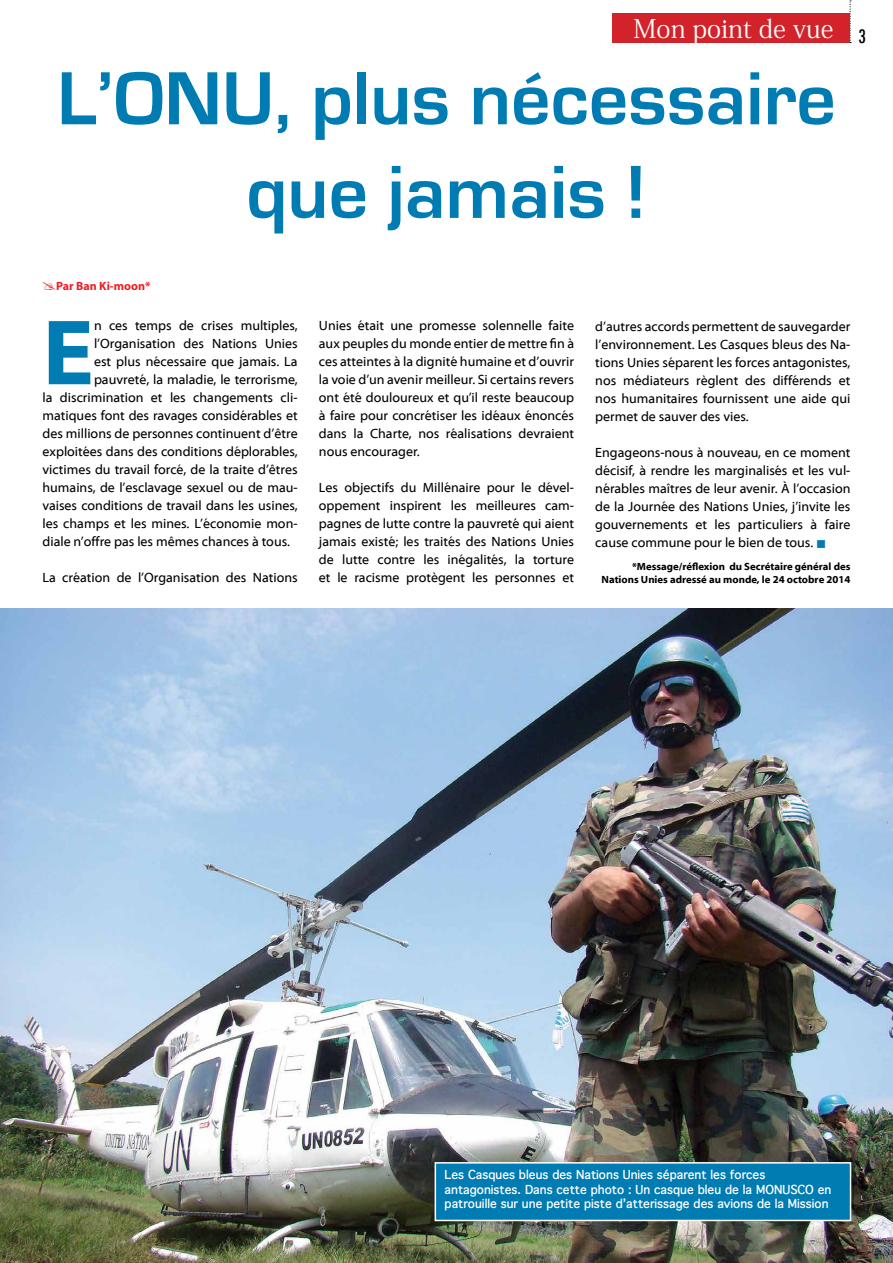
<style>
.page{position:relative;width:893px;height:1263px;background:#fff}
.page>*{position:absolute;margin:0;border:0;box-sizing:border-box;transform-origin:0 0}
.t1{font:700 93.6px "Myriad Web Pro";color:#007cb2}
.t2{font:700 78px/93.6px "Eurostile";color:#007cb2;text-align:center}
.t3{font:25.5px "Koz Min Pro";color:#fff}
.t4{font:500 condensed 18px "Futura";color:#000}
.t5{font:13.5px/18px "Myriad Web Pro";color:#000;text-align:justify}
.t6{font:700 12px/14.4px "Thonburi";letter-spacing:-.01em;color:#fff}
.t7{font:700 12px "Myriad Pro";color:#ed1d24}
.t8{font:700 10.5px/13.5px "Myriad Web Pro";color:#000;text-align:right}
.s1{color:#007cb2}
</style>
<div class="page">
<svg style="left:849px;top:0;width:2px;height:43px"></svg>
<div style="left:612px;top:13px;width:237px;height:30px;background:#d2232a"></div>
<img style="left:0;top:609px;width:893px;height:654px">
<div style="left:435px;top:1163px;width:415px;height:57px;background:#007cb2"></div>
<div style="left:435px;top:1162px;width:416px;height:59px;border:2px solid #fff"></div>
<h3 class="t3" style="left:634px;top:11px;width:202px">Mon point de vue</h3>
<h2 class="t2" style="left:57px;top:53px;width:780px">L’ONU, plus nécessaire que jamais !</h2>
<h3 class="t4" style="left:858px;top:25px;width:9px">3</h3>
<p class="t7" style="left:56px;top:278px;width:96px">Par Ban Ki-moon*</p>
<h1 class="t1" style="left:43px;top:302px;width:53px">E</h1>
<p class="t5" style="left:94px;top:317px;width:205px">n ces temps de crises multiples,</p>
<p class="t5" style="left:94px;top:335px;width:205px">l’Organisation des Nations Unies</p>
<p class="t5" style="left:94px;top:353px;width:205px">est plus nécessaire que jamais. La</p>
<p class="t5" style="left:94px;top:371px;width:205px">pauvreté, la maladie, le terrorisme,</p>
<p class="t5" style="left:43px;top:389px;width:257px">la discrimination et les changements cli-</p>
<p class="t5" style="left:43px;top:407px;width:257px">matiques font des ravages considérables et</p>
<p class="t5" style="left:43px;top:425px;width:257px">des millions de personnes continuent d’être</p>
<p class="t5" style="left:43px;top:443px;width:257px">exploitées dans des conditions déplorables,</p>
<p class="t5" style="left:43px;top:461px;width:257px">victimes du travail forcé, de la traite d’êtres</p>
<p class="t5" style="left:43px;top:479px;width:257px">humains, de l’esclavage sexuel ou de mau-</p>
<p class="t5" style="left:43px;top:497px;width:257px">vaises conditions de travail dans les usines,</p>
<p class="t5" style="left:43px;top:515px;width:257px">les champs et les mines. L’économie mon-</p>
<p class="t5" style="left:43px;top:533px;width:249px">diale n’offre pas les mêmes chances à tous.</p>
<p class="t5" style="left:43px;top:569px;width:257px">La création de l’Organisation des Nations</p>
<p class="t5" style="left:319px;top:317px;width:257px">Unies était une promesse solennelle faite aux peuples du monde entier de mettre fin à ces atteintes à la dignité humaine et d’ouvrir la voie d’un avenir meilleur. Si certains revers ont été douloureux et qu’il reste beaucoup à faire pour concrétiser les idéaux énoncés dans la Charte, nos réalisations devraient nous encourager.</p>
<p class="t5" style="left:319px;top:479px;width:257px">Les objectifs du Millénaire pour le dével&shy;oppement inspirent les meilleures cam&shy;pagnes de lutte contre la pauvreté qui aient jamais existé; les traités des Nations Unies de lutte contre les inégalités, la torture et le racisme protègent les personnes et</p>
<p class="t5" style="left:595px;top:318px;width:257px">d’autres accords permettent de sauvegarder l’environnement. Les Casques bleus des Na&shy;tions Unies séparent les forces antagonistes, nos médiateurs règlent des différends et nos humanitaires fournissent une aide qui permet de sauver des vies.</p>
<p class="t5" style="left:595px;top:444px;width:257px">Engageons-nous à nouveau, en ce moment décisif, à rendre les marginalisés et les vul&shy;nérables maîtres de leur avenir. À l’occasion de la Journée des Nations Unies, j’invite les gouvernements et les particuliers à faire cause commune pour le bien de tous. <span class="s1">■</span></p>
<p class="t8" style="left:602px;top:560px;width:250px">*Message/réflexion du Secrétaire général des<br>Nations Unies adressé au monde, le 24 octobre 2014</p>
<p class="t6" style="left:445px;top:1167px;width:388px">Les Casques bleus des Nations Unies séparent les forces antagonistes. Dans cette photo : Un casque bleu de la MONUSCO en patrouille sur une petite piste d’atterissage des avions de la Mission</p>
</div>
